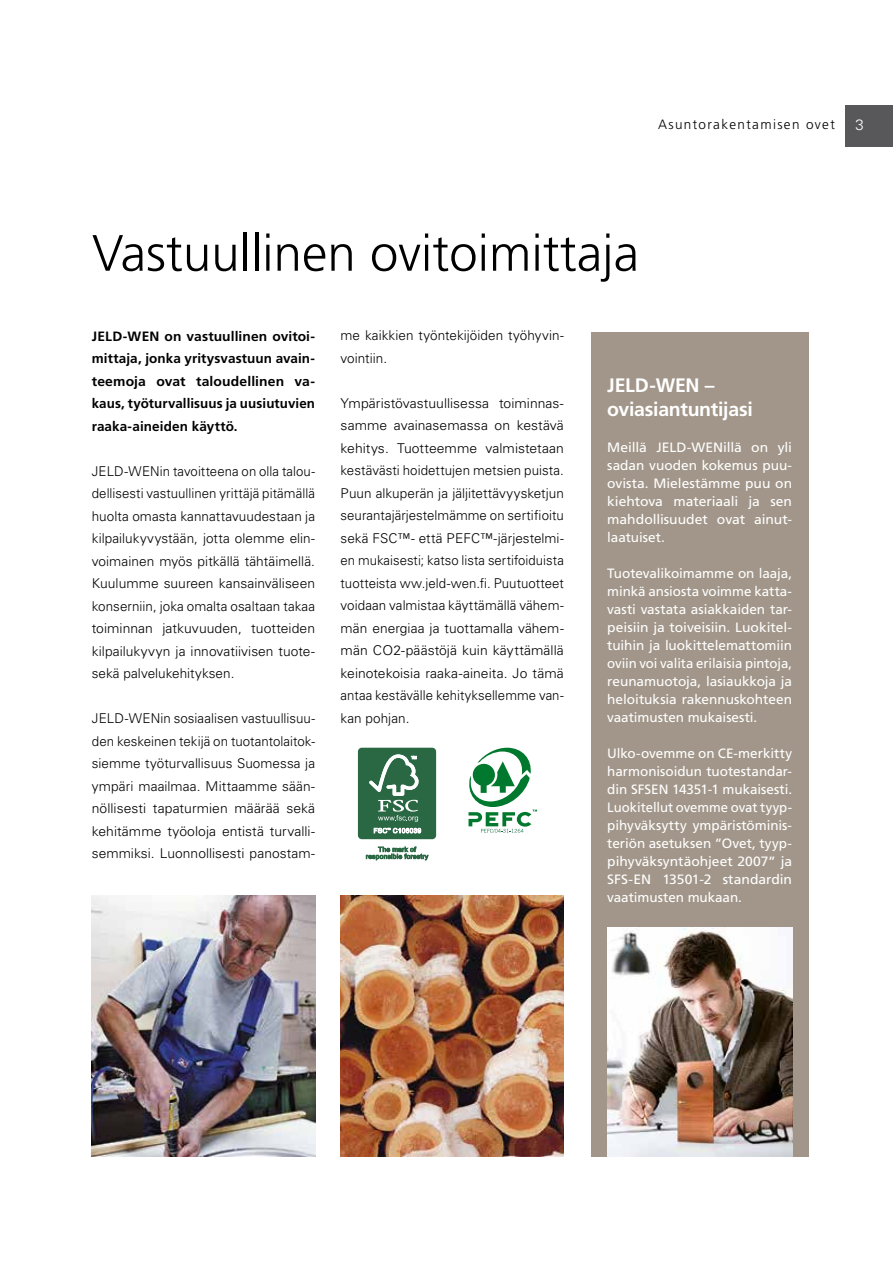
<style>
.page{position:relative;width:893px;height:1263px;background:#fff}
.page>*{position:absolute;margin:0;border:0;box-sizing:border-box;transform-origin:0 0}
.t1{font:300 51px "Frutiger LT Std";color:#000}
.t2{font:700 19.5px/24px "Frutiger LT Std";letter-spacing:-.015em;color:#fff}
.t3{font:300 15px "Univers LT Std";color:#fff}
.t4{font:300 13.5px/22.5px "Univers LT Std";letter-spacing:.005em;color:#000;text-align:justify}
.t5{font:13.5px/18px "Frutiger LT Std";letter-spacing:-.005em;color:#fff;text-align:justify}
.t6{font:700 13.5px/22.5px "Frutiger LT Std";letter-spacing:.005em;color:#000;text-align:justify}
.t7{font:300 13.5px "Frutiger LT Std";letter-spacing:.1em;color:#000}
</style>
<div class="page">
<div style="left:846px;top:105px;width:47px;height:42px;background:#58585a"></div>
<div style="left:591px;top:332px;width:218px;height:824px;background:#a19689"></div>
<img style="left:607px;top:927px;width:185px;height:229px">
<img style="left:92px;top:896px;width:223px;height:260px">
<img style="left:341px;top:896px;width:223px;height:260px">
<svg style="left:469px;top:748px;width:68px;height:85px"></svg>
<div style="left:358px;top:748px;width:78px;height:91px;background:#296843;border-radius:4px"></div>
<div style="left:358px;top:748px;width:78px;height:91px;border:1px solid #296843;border-radius:5px"></div>
<svg style="left:369px;top:754px;width:52px;height:79px"></svg>
<svg style="left:366px;top:846px;width:62px;height:14px"></svg>
<p class="t7" style="left:658px;top:116px;width:178px">Asuntorakentamisen ovet</p>
<p class="t3" style="left:855px;top:116px;width:10px">3</p>
<h1 class="t1" style="left:92px;top:224px;width:548px">Vastuullinen ovitoimittaja</h1>
<p class="t6" style="left:92px;top:325px;width:225px">JELD-WEN on vastuullinen ovitoi&shy;mittaja, jonka yritysvastuun avain&shy;teemoja ovat taloudellinen va&shy;kaus, työturvallisuus ja uusiutuvien raaka-aineiden käyttö.</p>
<p class="t4" style="left:92px;top:460px;width:225px">JELD-WENin tavoitteena on olla talou&shy;dellisesti vastuullinen yrittäjä pitämällä huolta omasta kannattavuudestaan ja kilpailukyvystään, jotta olemme elin&shy;voimainen myös pitkällä tähtäimellä.<br>Kuulumme suureen kansainväliseen konserniin, joka omalta osaltaan takaa toiminnan jatkuvuuden, tuotteiden kilpailukyvyn ja innovatiivisen tuote&shy;sekä palvelukehityksen.</p>
<p class="t4" style="left:92px;top:707px;width:225px">JELD-WENin sosiaalisen vastuullisuu&shy;den keskeinen tekijä on tuotantolaitok&shy;siemme työturvallisuus Suomessa ja ympäri maailmaa. Mittaamme sään&shy;nöllisesti tapaturmien määrää sekä kehitämme työoloja entistä turvalli&shy;semmiksi. Luonnollisesti panostam-</p>
<p class="t4" style="left:341px;top:324px;width:225px">me kaikkien työntekijöiden työhyvin&shy;vointiin.</p>
<p class="t4" style="left:341px;top:392px;width:225px">Ympäristövastuullisessa toiminnas&shy;samme avainasemassa on kestävä kehitys. Tuotteemme valmistetaan kestävästi hoidettujen metsien puista.<br>Puun alkuperän ja jäljitettävyysketjun seurantajärjestelmämme on sertifioitu sekä FSC™- että PEFC™-järjestelmi&shy;en mukaisesti; katso lista sertifoiduista tuotteista ww.jeld-wen.fi. Puutuotteet voidaan valmistaa käyttämällä vähem&shy;män energiaa ja tuottamalla vähem&shy;män CO2-päästöjä kuin käyttämällä keinotekoisia raaka-aineita. Jo tämä antaa kestävälle kehityksellemme van&shy;kan pohjan.</p>
<h2 class="t2" style="left:607px;top:373px;width:147px">JELD-WEN – oviasiantuntijasi</h2>
<p class="t5" style="left:607px;top:438px;width:186px">Meillä JELD-WENillä on yli sadan vuoden kokemus puu&shy;ovista. Mielestämme puu on kiehtova materiaali ja sen mahdollisuudet ovat ainut&shy;laatuiset.</p>
<p class="t5" style="left:607px;top:564px;width:186px">Tuotevalikoimamme on laaja, minkä ansiosta voimme katta&shy;vasti vastata asiakkaiden tar&shy;peisiin ja toiveisiin. Luokitel&shy;tuihin ja luokittelemattomiin oviin voi valita erilaisia pintoja, reunamuotoja, lasiaukkoja ja heloituksia rakennuskohteen vaatimusten mukaisesti.</p>
<p class="t5" style="left:607px;top:744px;width:186px">Ulko-ovemme on CE-merkitty harmonisoidun tuotestandar&shy;din SFSEN 14351-1 mukaisesti.<br>Luokitellut ovemme ovat tyyp&shy;pihyväksytty ympäristöminis&shy;teriön asetuksen ”Ovet, tyyp&shy;pihyväksyntäohjeet 2007” ja SFS-EN 13501-2 standardin vaatimusten mukaan.</p>
</div>
